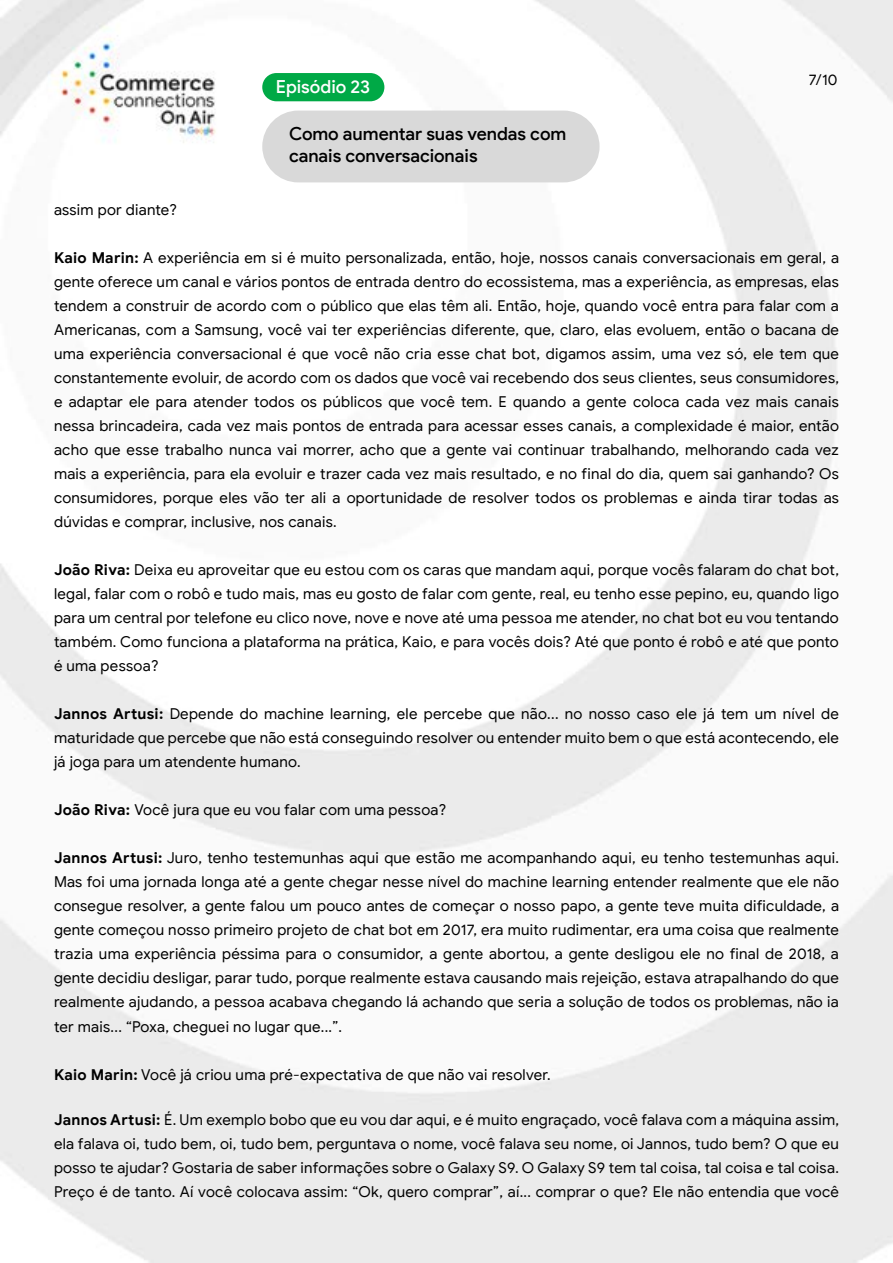
<style>
.page{position:relative;width:893px;height:1263px;background:#fff}
.page>*{position:absolute;margin:0;border:0;box-sizing:border-box;transform-origin:0 0}
.t1{font:500 18px/21.6px "Google Sans Display";letter-spacing:-.005em;color:#000}
.t2{font:500 18px "Google Sans Display";color:#fff}
.t3{font:15px/24px "Google Sans";letter-spacing:.015em;color:#000;text-align:justify}
.t4{font:15px "Google Sans Display";color:#000}
.s1{font-weight:700}
</style>
<div class="page">
<img style="left:0;top:0;width:893px;height:1263px">
<div style="left:262px;top:73px;width:122px;height:28px;background:#00a946;border-radius:14px"></div>
<div style="left:262px;top:111px;width:338px;height:71px;background:#d9d9d9;border-radius:36px"></div>
<p class="t2" style="left:276px;top:76px;width:96px">Episódio 23</p>
<p class="t1" style="left:289px;top:123px;width:279px">Como aumentar suas vendas com canais conversacionais</p>
<p class="t4" style="left:809px;top:70px;width:30px">7/10</p>
<p class="t3" style="left:54px;top:198px;width:125px">assim por diante?</p>
<p class="t3" style="left:54px;top:246px;width:787px"><span class="s1">Kaio Marin:</span> A experiência em si é muito personalizada, então, hoje, nossos canais conversacionais em geral, a gente oferece um canal e vários pontos de entrada dentro do ecossistema, mas a experiência, as empresas, elas tendem a construir de acordo com o público que elas têm ali. Então, hoje, quando você entra para falar com a Americanas, com a Samsung, você vai ter experiências diferente, que, claro, elas evoluem, então o bacana de uma experiência conversacional é que você não cria esse chat bot, digamos assim, uma vez só, ele tem que constantemente evoluir, de acordo com os dados que você vai recebendo dos seus clientes, seus consumidores, e adaptar ele para atender todos os públicos que você tem. E quando a gente coloca cada vez mais canais nessa brincadeira, cada vez mais pontos de entrada para acessar esses canais, a complexidade é maior, então acho que esse trabalho nunca vai morrer, acho que a gente vai continuar trabalhando, melhorando cada vez mais a experiência, para ela evoluir e trazer cada vez mais resultado, e no final do dia, quem sai ganhando? Os consumidores, porque eles vão ter ali a oportunidade de resolver todos os problemas e ainda tirar todas as dúvidas e comprar, inclusive, nos canais.</p>
<p class="t3" style="left:54px;top:558px;width:786px"><span class="s1">João Riva:</span> Deixa eu aproveitar que eu estou com os caras que mandam aqui, porque vocês falaram do chat bot, legal, falar com o robô e tudo mais, mas eu gosto de falar com gente, real, eu tenho esse pepino, eu, quando ligo para um central por telefone eu clico nove, nove e nove até uma pessoa me atender, no chat bot eu vou tentando também. Como funciona a plataforma na prática, Kaio, e para vocês dois? Até que ponto é robô e até que ponto é uma pessoa?</p>
<p class="t3" style="left:54px;top:702px;width:786px"><span class="s1">Jannos Artusi:</span> Depende do machine learning, ele percebe que não... no nosso caso ele já tem um nível de maturidade que percebe que não está conseguindo resolver ou entender muito bem o que está acontecendo, ele já joga para um atendente humano.</p>
<p class="t3" style="left:54px;top:798px;width:394px"><span class="s1">João Riva:</span> Você jura que eu vou falar com uma pessoa?</p>
<p class="t3" style="left:54px;top:846px;width:786px"><span class="s1">Jannos Artusi:</span> Juro, tenho testemunhas aqui que estão me acompanhando aqui, eu tenho testemunhas aqui.<br>Mas foi uma jornada longa até a gente chegar nesse nível do machine learning entender realmente que ele não consegue resolver, a gente falou um pouco antes de começar o nosso papo, a gente teve muita dificuldade, a gente começou nosso primeiro projeto de chat bot em 2017, era muito rudimentar, era uma coisa que realmente trazia uma experiência péssima para o consumidor, a gente abortou, a gente desligou ele no final de 2018, a gente decidiu desligar, parar tudo, porque realmente estava causando mais rejeição, estava atrapalhando do que realmente ajudando, a pessoa acabava chegando lá achando que seria a solução de todos os problemas, não ia ter mais... “Poxa, cheguei no lugar que...”.</p>
<p class="t3" style="left:54px;top:1062px;width:498px"><span class="s1">Kaio Marin:</span> Você já criou uma pré-expectativa de que não vai resolver.</p>
<p class="t3" style="left:54px;top:1108px;width:787px"><span class="s1">Jannos Artusi:</span> É. Um exemplo bobo que eu vou dar aqui, e é muito engraçado, você falava com a máquina assim, ela falava oi, tudo bem, oi, tudo bem, perguntava o nome, você falava seu nome, oi Jannos, tudo bem? O que eu posso te ajudar? Gostaria de saber informações sobre o Galaxy S9. O Galaxy S9 tem tal coisa, tal coisa e tal coisa.<br>Preço é de tanto. Aí você colocava assim: “Ok, quero comprar”, aí... comprar o que? Ele não entendia que você</p>
</div>
